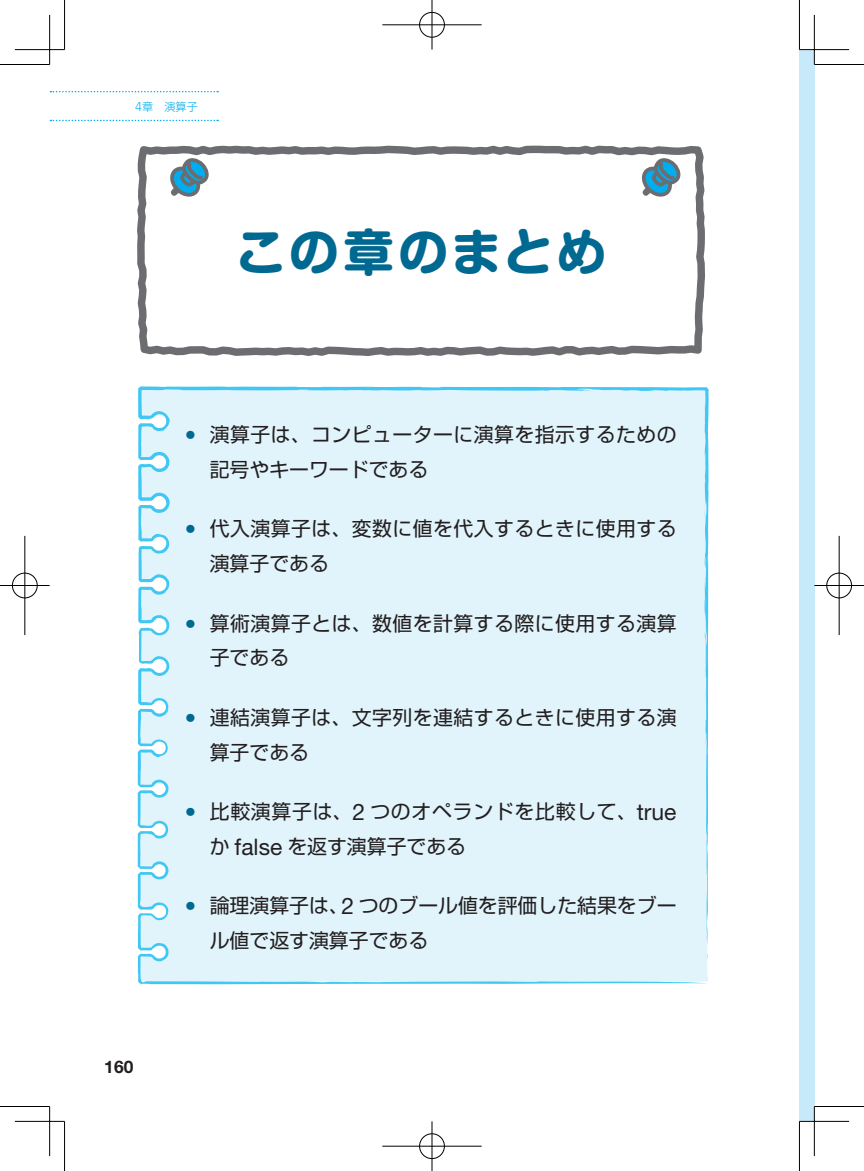
<style>
.page{position:relative;width:864px;height:1171px;background:#fff}
.page>*{position:absolute;margin:0;border:0;box-sizing:border-box;transform-origin:0 0}
.t1{font:700 49.52px "Shin M Go Pro";letter-spacing:.075em;color:#006991}
.t2{font:19.78px/34.6px "Shin Go Pro";letter-spacing:.025em;color:#231f20}
.t3{font:19.78px/34.6px "Shin Go Pro";color:#231f20}
.t4{font:700 17.32px "Helvetica Neue LT Std";color:#231f20}
.t5{font:300 11.2px "Shin M Go Pro";color:#00aeef}
.s1{font-family:"Helvetica Neue LT Std";font-size:22.75px;color:#006991}
.s2{font-family:"Helvetica Neue LT Std";font-size:22.75px}
</style>
<div class="page">
<svg style="left:50px;top:91px;width:168px;height:1px"></svg>
<svg style="left:50px;top:120px;width:168px;height:1px"></svg>
<div style="left:799px;top:50px;width:15px;height:1071px;background:#c6eafa"></div>
<div style="left:137px;top:386px;width:572px;height:598px;background:#e1f4fc"></div>
<svg style="left:707px;top:949px;width:1px;height:12px"></svg>
<svg style="left:705px;top:686px;width:1px;height:20px"></svg>
<svg style="left:704px;top:622px;width:1px;height:16px"></svg>
<svg style="left:704px;top:507px;width:1px;height:13px"></svg>
<svg style="left:137px;top:145px;width:567px;height:211px"></svg>
<svg style="left:166px;top:153px;width:46px;height:46px"></svg>
<svg style="left:637px;top:153px;width:46px;height:46px"></svg>
<hr style="left:0;top:64px;width:50px;height:1px;background:#000">
<hr style="left:814px;top:64px;width:49px;height:1px;background:#000">
<hr style="left:0;top:1106px;width:50px;height:1px;background:#000">
<hr style="left:814px;top:1106px;width:49px;height:1px;background:#000">
<hr style="left:64px;top:0;width:1px;height:50px;background:#000">
<hr style="left:64px;top:1121px;width:1px;height:50px;background:#000">
<hr style="left:798px;top:0;width:1px;height:50px;background:#000">
<hr style="left:798px;top:1121px;width:1px;height:50px;background:#000">
<hr style="left:15px;top:49px;width:49px;height:1px;background:#000">
<hr style="left:799px;top:49px;width:49px;height:1px;background:#000">
<hr style="left:15px;top:1121px;width:49px;height:1px;background:#000">
<hr style="left:799px;top:1121px;width:49px;height:1px;background:#000">
<hr style="left:49px;top:15px;width:1px;height:49px;background:#000">
<hr style="left:49px;top:1106px;width:1px;height:50px;background:#000">
<hr style="left:813px;top:15px;width:1px;height:49px;background:#000">
<hr style="left:813px;top:1106px;width:1px;height:50px;background:#000">
<div style="left:419px;top:12px;width:26px;height:26px;border:1px solid #fff;border-radius:50%"></div>
<hr style="left:382px;top:24px;width:99px;height:1px;background:#fff">
<div style="left:419px;top:12px;width:25px;height:25px;border:1px solid #000;border-radius:50%"></div>
<hr style="left:382px;top:25px;width:99px;height:1px;background:#000">
<hr style="left:431px;top:0;width:1px;height:50px;background:#000">
<div style="left:419px;top:1133px;width:26px;height:26px;border:1px solid #fff;border-radius:50%"></div>
<hr style="left:382px;top:1145px;width:99px;height:1px;background:#fff">
<div style="left:419px;top:1133px;width:25px;height:25px;border:1px solid #000;border-radius:50%"></div>
<hr style="left:382px;top:1146px;width:99px;height:1px;background:#000">
<hr style="left:431px;top:1121px;width:1px;height:50px;background:#000">
<div style="left:12px;top:572px;width:26px;height:26px;border:1px solid #fff;border-radius:50%"></div>
<hr style="left:24px;top:536px;width:1px;height:99px;background:#fff">
<div style="left:12px;top:573px;width:25px;height:25px;border:1px solid #000;border-radius:50%"></div>
<hr style="left:0;top:585px;width:50px;height:1px;background:#000">
<hr style="left:25px;top:536px;width:1px;height:99px;background:#000">
<div style="left:825px;top:572px;width:26px;height:26px;border:1px solid #fff;border-radius:50%"></div>
<div style="left:826px;top:573px;width:25px;height:25px;border:1px solid #000;border-radius:50%"></div>
<hr style="left:814px;top:585px;width:49px;height:1px;background:#000">
<hr style="left:838px;top:536px;width:1px;height:99px;background:#000">
<p class="t5" style="left:135px;top:98px;width:64px">4章　演算子</p>
<h1 class="t1" style="left:235px;top:212px;width:372px">この章のまとめ</h1>
<p class="t2" style="left:210px;top:415px;width:468px;text-indent:-25px"><span class="s1">•</span> 演算子は、コンピューターに演算を指示するための記号やキーワードである</p>
<p class="t2" style="left:210px;top:509px;width:468px;text-indent:-25px"><span class="s1">•</span> 代入演算子は、変数に値を代入するときに使用する演算子である</p>
<p class="t2" style="left:210px;top:603px;width:468px;text-indent:-25px"><span class="s1">•</span> 算術演算子とは、数値を計算する際に使用する演算子である</p>
<p class="t2" style="left:210px;top:698px;width:468px;text-indent:-25px"><span class="s1">•</span> 連結演算子は、文字列を連結するときに使用する演算子である</p>
<p class="t2" style="left:210px;top:792px;width:468px;text-indent:-25px"><span class="s1">•</span> 比較演算子は、<span class="s2">2</span> つのオペランドを比較して、<span class="s2">true</span>か <span class="s2">false</span> を返す演算子である</p>
<p class="t4" style="left:104px;top:1055px;width:31px">160</p>
<p class="t3" style="left:210px;top:886px;width:468px;text-indent:-25px"><span class="s1">•</span> 論理演算子は、<span class="s2">2</span> つのブール値を評価した結果をブール値で返す演算子である</p>
</div>
